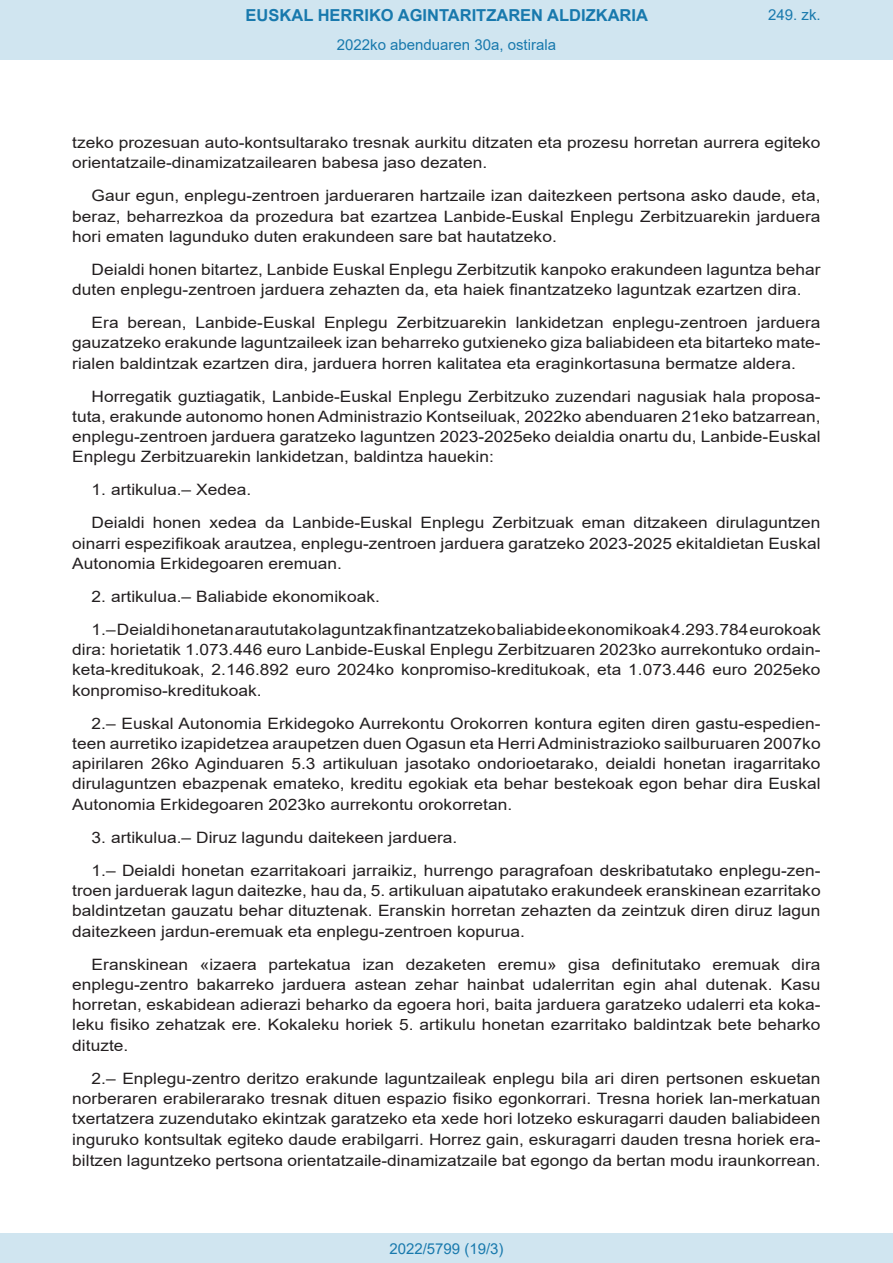
<style>
.page{position:relative;width:893px;height:1263px;background:#fff}
.page>*{position:absolute;margin:0;border:0;box-sizing:border-box;transform-origin:0 0}
.t1{font:700 16.5px "Arial";color:#1879ad}
.BOPVDetalle{font:15.6px/20.2px "Arial";color:#231f20;text-align:justify;scale:1.11 1}
.Paginacion_Centro{font:15px "Arial";color:#1879ad}
</style>
<div class="page">
<div style="left:0;top:0;width:893px;height:60px;background:#d0e5f0"></div>
<div style="left:0;top:1233px;width:893px;height:30px;background:#d0e5f0"></div>
<p class="t1" style="left:246px;top:3px;width:404px">EUSKAL HERRIKO AGINTARITZAREN ALDIZKARIA</p>
<p class="Paginacion_Centro" style="left:337px;top:35px;width:221px">2022ko abenduaren 30a, ostirala</p>
<p class="Paginacion_Centro" style="left:768px;top:5px;width:54px">249. zk.</p>
<p class="BOPVDetalle" style="left:72px;top:132px;width:676px">tzeko prozesuan auto-kontsultarako tresnak aurkitu ditzaten eta prozesu horretan aurrera egiteko orientatzaile-dinamizatzailearen babesa jaso dezaten.</p>
<p class="BOPVDetalle" style="left:72px;top:186px;width:676px;text-indent:19px">Gaur egun, enplegu-zentroen jardueraren hartzaile izan daitezkeen pertsona asko daude, eta, beraz, beharrezkoa da prozedura bat ezartzea Lanbide-Euskal Enplegu Zerbitzuarekin jarduera hori ematen lagunduko duten erakundeen sare bat hautatzeko.</p>
<p class="BOPVDetalle" style="left:72px;top:259px;width:676px;text-indent:19px">Deialdi honen bitartez, Lanbide Euskal Enplegu Zerbitzutik kanpoko erakundeen laguntza behar duten enplegu-zentroen jarduera zehazten da, eta haiek finantzatzeko laguntzak ezartzen dira.</p>
<p class="BOPVDetalle" style="left:72px;top:312px;width:676px;text-indent:19px">Era berean, Lanbide-Euskal Enplegu Zerbitzuarekin lankidetzan enplegu-zentroen jarduera gauzatzeko erakunde laguntzaileek izan beharreko gutxieneko giza baliabideen eta bitarteko mate&shy;rialen baldintzak ezartzen dira, jarduera horren kalitatea eta eraginkortasuna bermatze aldera.</p>
<p class="BOPVDetalle" style="left:72px;top:386px;width:676px;text-indent:19px">Horregatik guztiagatik, Lanbide-Euskal Enplegu Zerbitzuko zuzendari nagusiak hala proposa&shy;tuta, erakunde autonomo honen Administrazio Kontseiluak, 2022ko abenduaren 21eko batzarrean, enplegu-zentroen jarduera garatzeko laguntzen 2023-2025eko deialdia onartu du, Lanbide-Euskal Enplegu Zerbitzuarekin lankidetzan, baldintza hauekin:</p>
<p class="BOPVDetalle" style="left:92px;top:480px;width:145px">1. artikulua.– Xedea.</p>
<p class="BOPVDetalle" style="left:72px;top:513px;width:676px;text-indent:19px">Deialdi honen xedea da Lanbide-Euskal Enplegu Zerbitzuak eman ditzakeen dirulaguntzen oinarri espezifikoak arautzea, enplegu-zentroen jarduera garatzeko 2023-2025 ekitaldietan Euskal Autonomia Erkidegoaren eremuan.</p>
<p class="BOPVDetalle" style="left:92px;top:586px;width:261px">2. artikulua.– Baliabide ekonomikoak.</p>
<p class="BOPVDetalle" style="left:72px;top:619px;width:676px;text-indent:19px">1.– Deialdi honetan araututako laguntzak finantzatzeko baliabide ekonomikoak 4.293.784 eurokoak dira: horietatik 1.073.446 euro Lanbide-Euskal Enplegu Zerbitzuaren 2023ko aurrekontuko ordain&shy;keta-kreditukoak, 2.146.892 euro 2024ko konpromiso-kreditukoak, eta 1.073.446 euro 2025eko konpromiso-kreditukoak.</p>
<p class="BOPVDetalle" style="left:72px;top:713px;width:676px;text-indent:19px">2.– Euskal Autonomia Erkidegoko Aurrekontu Orokorren kontura egiten diren gastu-espedien&shy;teen aurretiko izapidetzea araupetzen duen Ogasun eta Herri Administrazioko sailburuaren 2007ko apirilaren 26ko Aginduaren 5.3 artikuluan jasotako ondorioetarako, deialdi honetan iragarritako dirulaguntzen ebazpenak emateko, kreditu egokiak eta behar bestekoak egon behar dira Euskal Autonomia Erkidegoaren 2023ko aurrekontu orokorretan.</p>
<p class="BOPVDetalle" style="left:92px;top:827px;width:331px">3. artikulua.– Diruz lagundu daitekeen jarduera.</p>
<p class="BOPVDetalle" style="left:72px;top:860px;width:676px;text-indent:19px">1.– Deialdi honetan ezarritakoari jarraikiz, hurrengo paragrafoan deskribatutako enplegu-zen&shy;troen jarduerak lagun daitezke, hau da, 5. artikuluan aipatutako erakundeek eranskinean ezarritako baldintzetan gauzatu behar dituztenak. Eranskin horretan zehazten da zeintzuk diren diruz lagun daitezkeen jardun-eremuak eta enplegu-zentroen kopurua.</p>
<p class="BOPVDetalle" style="left:72px;top:954px;width:676px;text-indent:19px">Eranskinean «izaera partekatua izan dezaketen eremu» gisa definitutako eremuak dira enplegu-zentro bakarreko jarduera astean zehar hainbat udalerritan egin ahal dutenak. Kasu horretan, eskabidean adierazi beharko da egoera hori, baita jarduera garatzeko udalerri eta koka&shy;leku fisiko zehatzak ere. Kokaleku horiek 5. artikulu honetan ezarritako baldintzak bete beharko dituzte.</p>
<p class="BOPVDetalle" style="left:72px;top:1067px;width:676px;line-height:20.7px;text-indent:19px">2.– Enplegu-zentro deritzo erakunde laguntzaileak enplegu bila ari diren pertsonen eskuetan norberaren erabilerarako tresnak dituen espazio fisiko egonkorrari. Tresna horiek lan-merkatuan txertatzera zuzendutako ekintzak garatzeko eta xede hori lotzeko eskuragarri dauden baliabideen inguruko kontsultak egiteko daude erabilgarri. Horrez gain, eskuragarri dauden tresna horiek era&shy;biltzen laguntzeko pertsona orientatzaile-dinamizatzaile bat egongo da bertan modu iraunkorrean.</p>
<p class="Paginacion_Centro" style="left:389px;top:1238px;width:116px">2022/5799 (19/3)</p>
</div>
